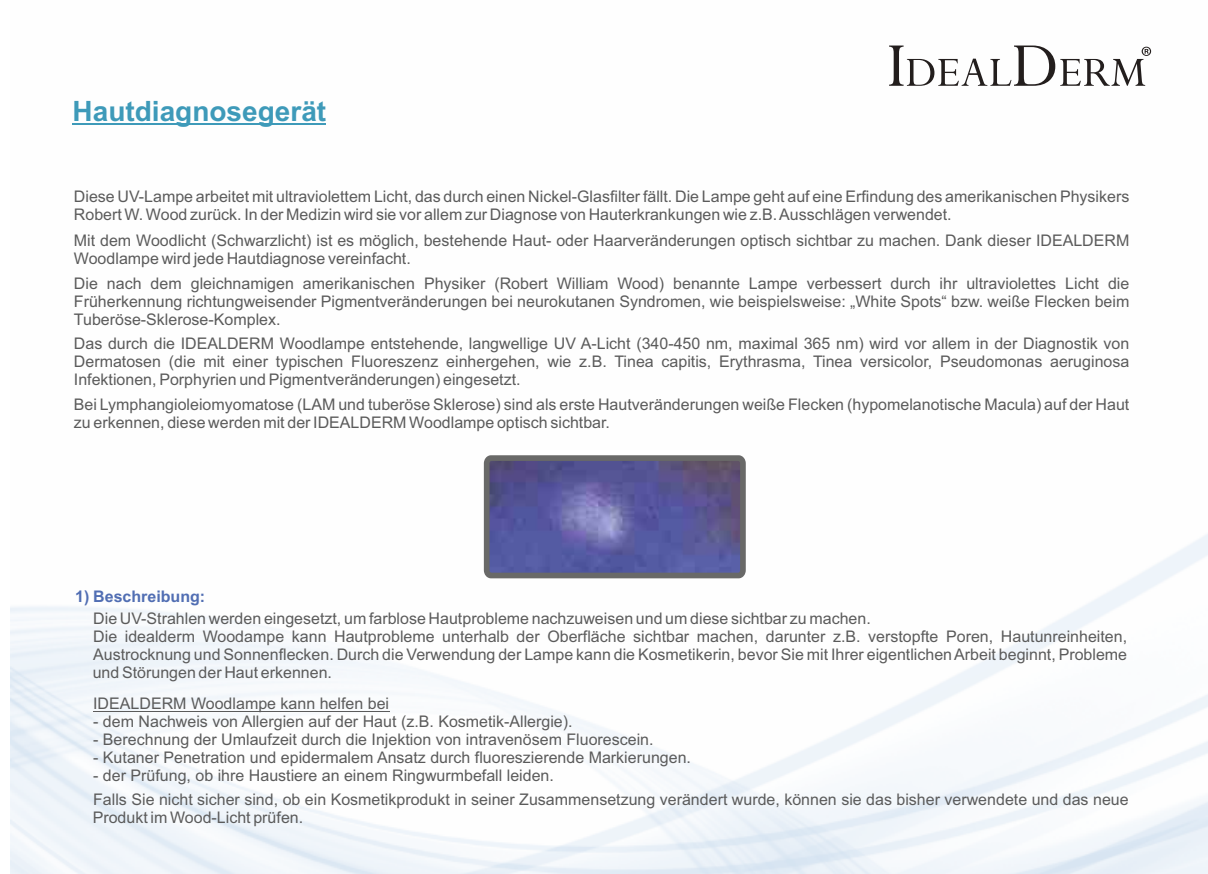
<style>
.page{position:relative;width:1208px;height:874px;background:#fff}
.page>*{position:absolute;margin:0;border:0;box-sizing:border-box;transform-origin:0 0}
.t1{font:700 28px "Arial";color:#3e9ab9}
.t2{font:16px/17.8px "Arial";color:#5b5b5b}
.t3{font:700 16px "Arial";color:#516eb3}
</style>
<div class="page">
<img style="left:10px;top:50px;width:1198px;height:823px">
<hr style="left:73px;top:123px;width:253px;height:2px;background:#3e9ab9">
<div style="left:743px;top:427px;width:107px;height:175px;background:#fefefe"></div>
<div style="left:380px;top:427px;width:108px;height:175px;background:#fefefe"></div>
<svg style="left:483px;top:452px;width:263px;height:129px;background:#656499"></svg>
<hr style="left:93px;top:710px;width:140px;height:1px;background:#5b5b5b">
<hr style="left:236px;top:710px;width:153px;height:1px;background:#5b5b5b">
<svg style="left:889px;top:45px;width:262px;height:41px"></svg>
<h1 class="t1" style="left:73px;top:100px;width:255px">Hautdiagnosegerät</h1>
<p class="t2" style="left:74px;top:189px;width:1057px">Diese UV-Lampe arbeitet mit ultraviolettem Licht, das durch einen Nickel-Glasfilter fällt. Die Lampe geht auf eine Erfindung des amerikanischen Physikers<br>Robert W. Wood zurück. In der Medizin wird sie vor allem zur Diagnose von Hauterkrankungen wie z.B. Ausschlägen verwendet.</p>
<p class="t2" style="left:74px;top:232px;width:1057px">Mit dem Woodlicht (Schwarzlicht) ist es möglich, bestehende Haut- oder Haarveränderungen optisch sichtbar zu machen. Dank dieser IDEALDERM<br>Woodlampe wird jede Hautdiagnose vereinfacht.</p>
<p class="t2" style="left:74px;top:276px;width:1057px;text-align:justify">Die nach dem gleichnamigen amerikanischen Physiker (Robert William Wood) benannte Lampe verbessert durch ihr ultraviolettes Licht die Früherkennung richtungweisender Pigmentveränderungen bei neurokutanen Syndromen, wie beispielsweise: „White Spots“ bzw. weiße Flecken beim Tuberöse-Sklerose-Komplex.</p>
<p class="t2" style="left:74px;top:336px;width:1057px;text-align:justify">Das durch die IDEALDERM Woodlampe entstehende, langwellige UV A-Licht (340-450 nm, maximal 365 nm) wird vor allem in der Diagnostik von Dermatosen (die mit einer typischen Fluoreszenz einhergehen, wie z.B. Tinea capitis, Erythrasma, Tinea versicolor, Pseudomonas aeruginosa Infektionen, Porphyrien und Pigmentveränderungen) eingesetzt.</p>
<p class="t2" style="left:74px;top:396px;width:1057px">Bei Lymphangioleiomyomatose (LAM und tuberöse Sklerose) sind als erste Hautveränderungen weiße Flecken (hypomelanotische Macula) auf der Haut zu erkennen, diese werden mit der IDEALDERM Woodlampe optisch sichtbar.</p>
<p class="t3" style="left:75px;top:590px;width:132px">1) Beschreibung:</p>
<p class="t2" style="left:93px;top:611px;width:1036px">Die UV-Strahlen werden eingesetzt, um farblose Hautprobleme nachzuweisen und um diese sichtbar zu machen.<br>Die idealderm Woodampe kann Hautprobleme unterhalb der Oberfläche sichtbar machen, darunter z.B. verstopfte Poren, Hautunreinheiten, Austrocknung und Sonnenflecken. Durch die Verwendung der Lampe kann die Kosmetikerin, bevor Sie mit Ihrer eigentlichen Arbeit beginnt, Probleme und Störungen der Haut erkennen.</p>
<p class="t2" style="left:93px;top:696px;width:297px">IDEALDERM Woodlampe kann helfen bei</p>
<p class="t2" style="left:93px;top:713px;width:481px">- dem Nachweis von Allergien auf der Haut (z.B. Kosmetik-Allergie).</p>
<p class="t2" style="left:93px;top:731px;width:562px">- Berechnung der Umlaufzeit durch die Injektion von intravenösem Fluorescein.</p>
<p class="t2" style="left:93px;top:749px;width:599px">- Kutaner Penetration und epidermalem Ansatz durch fluoreszierende Markierungen.</p>
<p class="t2" style="left:93px;top:764px;width:1037px;line-height:24.6px">- der Prüfung, ob ihre Haustiere an einem Ringwurmbefall leiden.<br>Falls Sie nicht sicher sind, ob ein Kosmetikprodukt in seiner Zusammensetzung verändert wurde, können sie das bisher verwendete und das neue</p>
<p class="t2" style="left:93px;top:809px;width:212px">Produkt im Wood-Licht prüfen.</p>
</div>
